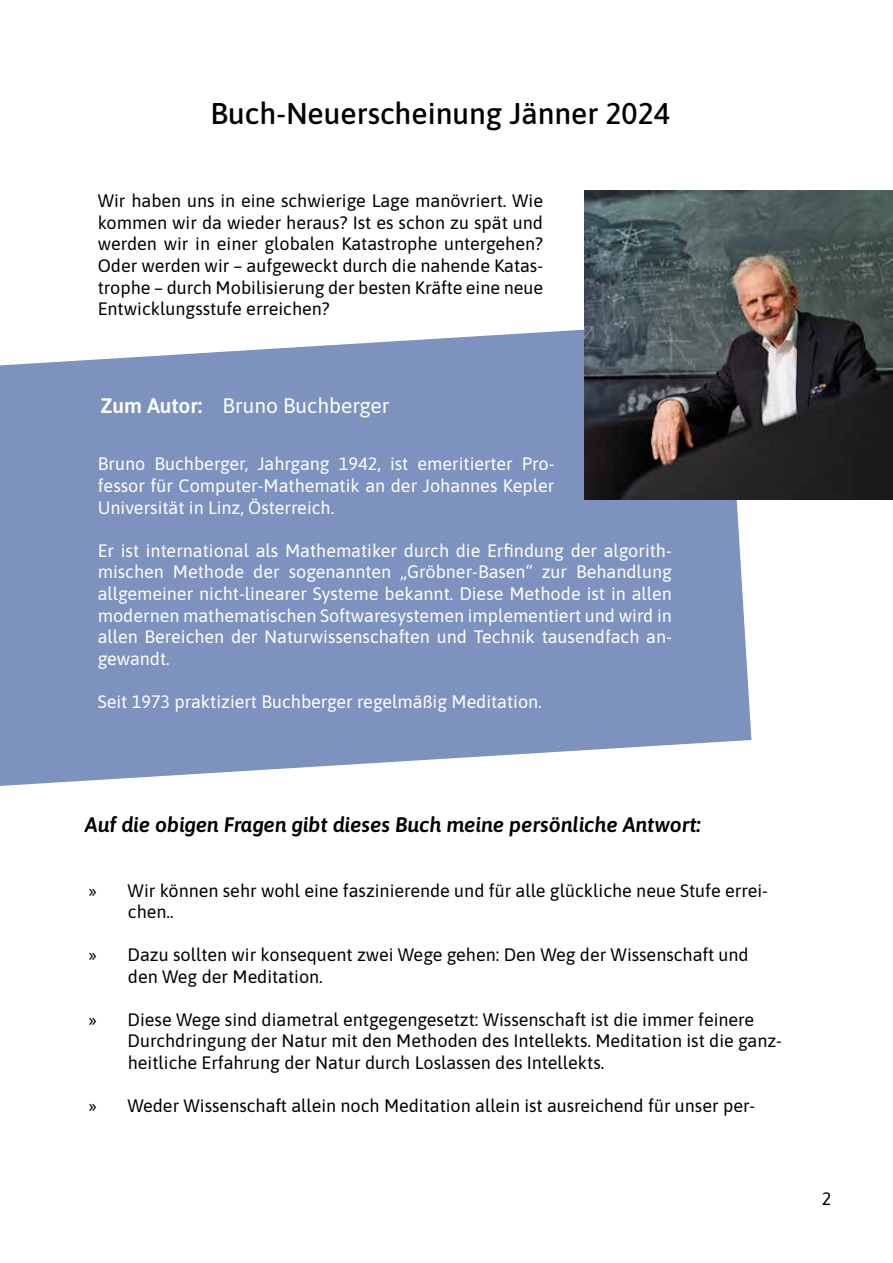
<style>
.page{position:relative;width:893px;height:1263px;background:#fff}
.page>*{position:absolute;margin:0;border:0;box-sizing:border-box;transform-origin:0 0}
.t1{font:500 30px "Asap";color:#000}
.t2{font:italic 600 21px "Asap";color:#000}
.t3{font:21px "Asap";color:#fff}
.t4{font:18px/21.6px "Asap";color:#000}
.t5{font:18px/21.6px "Asap";color:#fff;text-align:justify}
.s1{font-weight:600}
</style>
<div class="page">
<svg style="left:0;top:329px;width:751px;height:457px;fill:#7e92bf"></svg>
<img style="left:584px;top:190px;width:309px;height:310px">
<h1 class="t1" style="left:210px;top:92px;width:461px">Buch-Neuerscheinung Jänner 2024</h1>
<p class="t4" style="left:98px;top:189px;width:447px;text-align:justify">Wir haben uns in eine schwierige Lage manövriert. Wie kommen wir da wieder heraus? Ist es schon zu spät und werden wir in einer globalen Katastrophe untergehen?<br>Oder werden wir – aufgeweckt durch die nahende Katas&shy;trophe – durch Mobilisierung der besten Kräfte eine neue Entwicklungsstufe erreichen?</p>
<p class="t3" style="left:100px;top:391px;width:291px"><span class="s1">Zum Autor:</span> Bruno Buchberger</p>
<p class="t5" style="left:98px;top:452px;width:458px">Bruno Buchberger, Jahrgang 1942, ist emeritierter Pro&shy;fessor für Computer-Mathematik an der Johannes Kepler Universität in Linz, Österreich.</p>
<p class="t5" style="left:98px;top:538px;width:576px">Er ist international als Mathematiker durch die Erfindung der algorith&shy;mischen Methode der sogenannten „Gröbner-Basen“ zur Behandlung allgemeiner nicht-linearer Systeme bekannt. Diese Methode ist in allen modernen mathematischen Softwaresystemen implementiert und wird in allen Bereichen der Naturwissenschaften und Technik tausendfach an&shy;gewandt.</p>
<p class="t5" style="left:98px;top:690px;width:446px">Seit 1973 praktiziert Buchberger regelmäßig Meditation.</p>
<p class="t2" style="left:85px;top:810px;width:617px">Auf die obigen Fragen gibt dieses Buch meine persönliche Antwort:</p>
<p class="t4" style="left:128px;top:878px;width:641px;text-indent:-39px">» Wir können sehr wohl eine faszinierende und für alle glückliche neue Stufe errei&shy;chen..</p>
<p class="t4" style="left:128px;top:943px;width:622px;text-indent:-39px">» Dazu sollten wir konsequent zwei Wege gehen: Den Weg der Wissenschaft und den Weg der Meditation.</p>
<p class="t4" style="left:128px;top:1007px;width:656px;text-indent:-39px">» Diese Wege sind diametral entgegengesetzt: Wissenschaft ist die immer feinere<br>Durchdringung der Natur mit den Methoden des Intellekts. Meditation ist die ganz&shy;heitliche Erfahrung der Natur durch Loslassen des Intellekts.</p>
<p class="t4" style="left:89px;top:1093px;width:668px">» Weder Wissenschaft allein noch Meditation allein ist ausreichend für unser per-</p>
<p class="t4" style="left:822px;top:1187px;width:11px">2</p>
</div>
